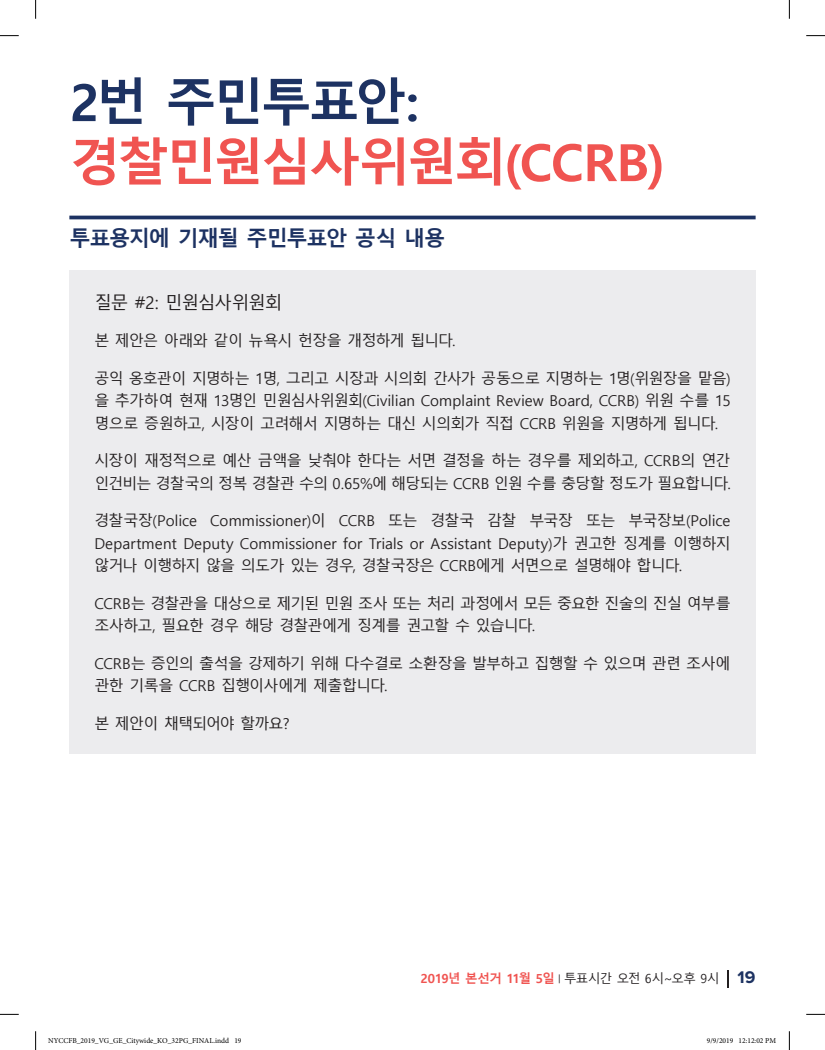
<style>
.page{position:relative;width:825px;height:1050px;background:#fff}
.page>*{position:absolute;margin:0;border:0;box-sizing:border-box;transform-origin:0 0}
.t1{font:700 51.25px "Malgun Gothic";letter-spacing:-.055em;color:#f05451}
.t2{font:700 51.25px "Malgun Gothic";letter-spacing:-.065em;color:#1d3262}
.t3{font:700 21.25px "Malgun Gothic";letter-spacing:-.055em;color:#1d3262}
.t4{font:17.5px "Malgun Gothic";letter-spacing:-.055em;color:#231f20}
.t5{font:15px/22.5px "Malgun Gothic";letter-spacing:-.05em;color:#231f20}
.t6{font:700 12.5px "Malgun Gothic";letter-spacing:-.04em;color:#f05451}
.t7{font:7.5px "Minion Pro";color:#000}
.s1{font-family:"Proxima Nova";font-weight:400;color:#231f20}
.s2{font-weight:400;color:#231f20}
.s3{font-family:"Proxima Nova";font-size:17.5px;color:#1d3262}
</style>
<div class="page">
<svg style="left:727px;top:970px;width:1px;height:18px"></svg>
<div style="left:69px;top:271px;width:687px;height:483px;background:#ececee"></div>
<hr style="left:69px;top:216px;width:687px;height:3px;background:#1d3262">
<svg style="left:0;top:35px;width:19px;height:1px"></svg>
<svg style="left:806px;top:35px;width:19px;height:1px"></svg>
<svg style="left:0;top:1014px;width:19px;height:1px"></svg>
<svg style="left:806px;top:1014px;width:19px;height:1px"></svg>
<svg style="left:35px;top:0;width:1px;height:19px"></svg>
<svg style="left:35px;top:1031px;width:1px;height:19px"></svg>
<svg style="left:789px;top:0;width:1px;height:19px"></svg>
<svg style="left:789px;top:1031px;width:1px;height:19px"></svg>
<h1 class="t2" style="left:69px;top:72px;width:351px">2번 주민투표안:</h1>
<h1 class="t1" style="left:69px;top:132px;width:597px">경찰민원심사위원회(CCRB)</h1>
<h2 class="t3" style="left:69px;top:225px;width:378px">투표용지에 기재될 주민투표안 공식 내용</h2>
<p class="t4" style="left:94px;top:293px;width:189px">질문 #2: 민원심사위원회</p>
<p class="t5" style="left:94px;top:330px;width:362px">본 제안은 아래와 같이 뉴욕시 헌장을 개정하게 됩니다.</p>
<p class="t5" style="left:94px;top:367px;width:638px;text-align:justify">공익 옹호관이 지명하는 1명, 그리고 시장과 시의회 간사가 공동으로 지명하는 1명(위원장을 맡음) 을 추가하여 현재 13명인 민원심사위원회(Civilian Complaint Review Board, CCRB) 위원 수를 15 명으로 증원하고, 시장이 고려해서 지명하는 대신 시의회가 직접 CCRB 위원을 지명하게 됩니다.</p>
<p class="t5" style="left:94px;top:450px;width:638px">시장이 재정적으로 예산 금액을 낮춰야 한다는 서면 결정을 하는 경우를 제외하고, CCRB의 연간 인건비는 경찰국의 정복 경찰관 수의 0.65%에 해당되는 CCRB 인원 수를 충당할 정도가 필요합니다.</p>
<p class="t5" style="left:94px;top:510px;width:638px;text-align:justify">경찰국장(Police Commissioner)이 CCRB 또는 경찰국 감찰 부국장 또는 부국장보(Police Department Deputy Commissioner for Trials or Assistant Deputy)가 권고한 징계를 이행하지 않거나 이행하지 않을 의도가 있는 경우, 경찰국장은 CCRB에게 서면으로 설명해야 합니다.</p>
<p class="t5" style="left:94px;top:592px;width:638px">CCRB는 경찰관을 대상으로 제기된 민원 조사 또는 처리 과정에서 모든 중요한 진술의 진실 여부를 조사하고, 필요한 경우 해당 경찰관에게 징계를 권고할 수 있습니다.</p>
<p class="t5" style="left:94px;top:652px;width:638px">CCRB는 증인의 출석을 강제하기 위해 다수결로 소환장을 발부하고 집행할 수 있으며 관련 조사에 관한 기록을 CCRB 집행이사에게 제출합니다.</p>
<p class="t5" style="left:94px;top:712px;width:197px">본 제안이 채택되어야 할까요?</p>
<p class="t6" style="left:421px;top:971px;width:336px">2019년 본선거 11월 5일 <span class="s1">|</span> <span class="s2">투표시간 오전 6시~오후 9시</span> <span class="s3">19</span></p>
<p class="t7" style="left:48px;top:1035px;width:195px">NYCCFB_2019_VG_GE_Citywide_KO_32PG_FINAL.indd 19</p>
<p class="t7" style="left:707px;top:1035px;width:71px">9/9/2019 12:12:02 PM</p>
</div>
